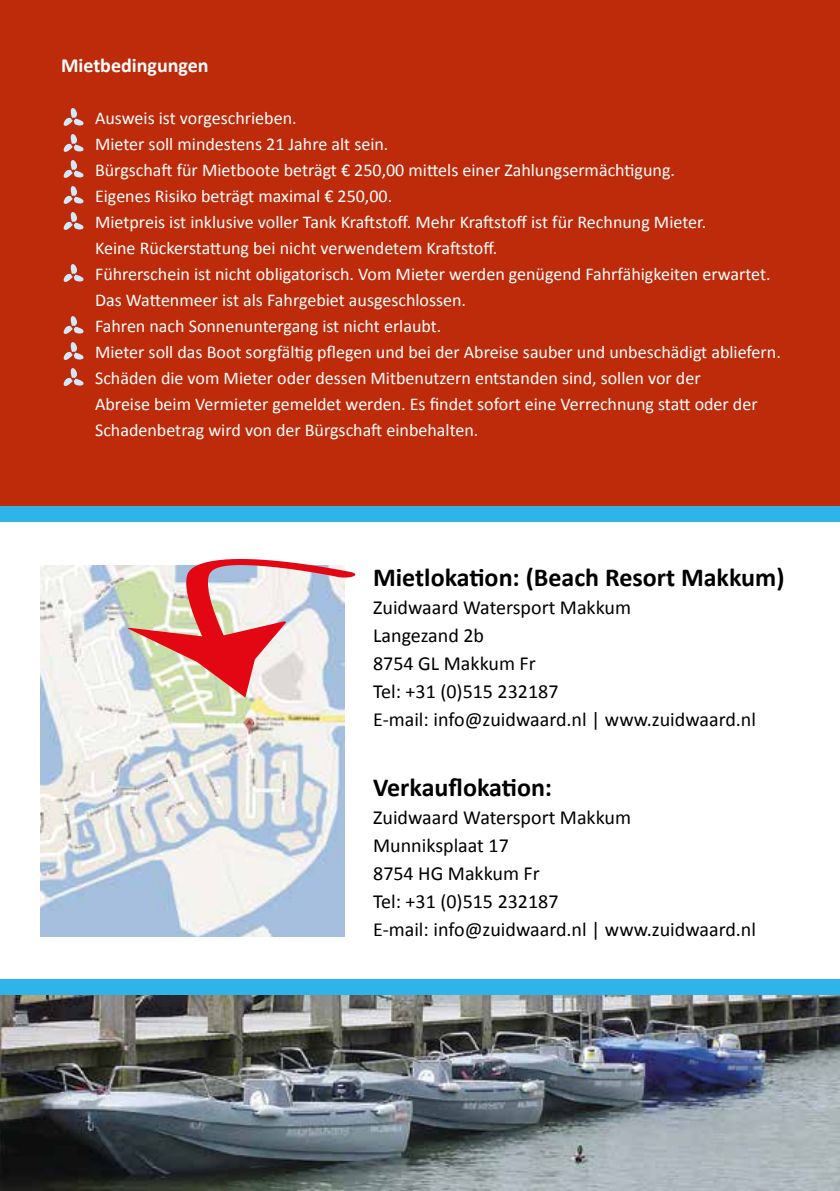
<style>
.page{position:relative;width:840px;height:1191px;background:#fff}
.page>*{position:absolute;margin:0;border:0;box-sizing:border-box;transform-origin:0 0}
.t1{font:700 26px "Calibri";color:#000}
.t2{font:20px/28px "Calibri";color:#000}
.t3{font:700 20px "Calibri";color:#fff}
.t4{font:18px/26px "Calibri";color:#fff}
</style>
<div class="page">
<div style="left:0;top:0;width:839px;height:510px;background:#bd2b0b"></div>
<img style="left:0;top:994px;width:839px;height:197px">
<div style="left:0;top:506px;width:839px;height:16px;background:#2fb4e9"></div>
<svg style="left:64px;top:108px;width:20px;height:18px"></svg>
<svg style="left:64px;top:134px;width:20px;height:18px"></svg>
<svg style="left:64px;top:160px;width:20px;height:18px"></svg>
<svg style="left:64px;top:186px;width:20px;height:18px"></svg>
<svg style="left:64px;top:212px;width:20px;height:18px"></svg>
<svg style="left:64px;top:264px;width:20px;height:18px"></svg>
<svg style="left:64px;top:316px;width:20px;height:18px"></svg>
<svg style="left:64px;top:342px;width:20px;height:18px"></svg>
<svg style="left:64px;top:368px;width:20px;height:18px"></svg>
<div style="left:0;top:979px;width:839px;height:15px;background:#2fb4e9"></div>
<img style="left:41px;top:566px;width:303px;height:370px">
<svg style="left:128px;top:559px;width:228px;height:138px"></svg>
<p class="t3" style="left:61px;top:52px;width:149px">Mietbedingungen</p>
<p class="t4" style="left:95px;top:105px;width:687px">Ausweis ist vorgeschrieben.<br>Mieter soll mindestens 21 Jahre alt sein.<br>Bürgschaft für Mietboote beträgt € 250,00 mittels einer Zahlungsermächtigung.<br>Eigenes Risiko beträgt maximal € 250,00.<br>Mietpreis ist inklusive voller Tank Kraftstoff. Mehr Kraftstoff ist für Rechnung Mieter.<br>Keine Rückerstattung bei nicht verwendetem Kraftstoff.<br>Führerschein ist nicht obligatorisch. Vom Mieter werden genügend Fahrfähigkeiten erwartet.<br>Das Wattenmeer ist als Fahrgebiet ausgeschlossen.<br>Fahren nach Sonnenuntergang ist nicht erlaubt.<br>Mieter soll das Boot sorgfältig pflegen und bei der Abreise sauber und unbeschädigt abliefern.<br>Schäden die vom Mieter oder dessen Mitbenutzern entstanden sind, sollen vor der<br>Abreise beim Vermieter gemeldet werden. Es findet sofort eine Verrechnung statt oder der Schadenbetrag wird von der Bürgschaft einbehalten.</p>
<h1 class="t1" style="left:373px;top:560px;width:412px">Mietlokation: (Beach Resort Makkum)</h1>
<p class="t2" style="left:373px;top:593px;width:384px">Zuidwaard Watersport Makkum<br>Langezand 2b<br>8754 GL Makkum Fr<br>Tel: +31 (0)515 232187<br>E-mail: info@zuidwaard.nl | www.zuidwaard.nl</p>
<h1 class="t1" style="left:373px;top:770px;width:180px">Verkauflokation:</h1>
<p class="t2" style="left:373px;top:803px;width:384px">Zuidwaard Watersport Makkum<br>Munniksplaat 17<br>8754 HG Makkum Fr<br>Tel: +31 (0)515 232187<br>E-mail: info@zuidwaard.nl | www.zuidwaard.nl</p>
</div>
